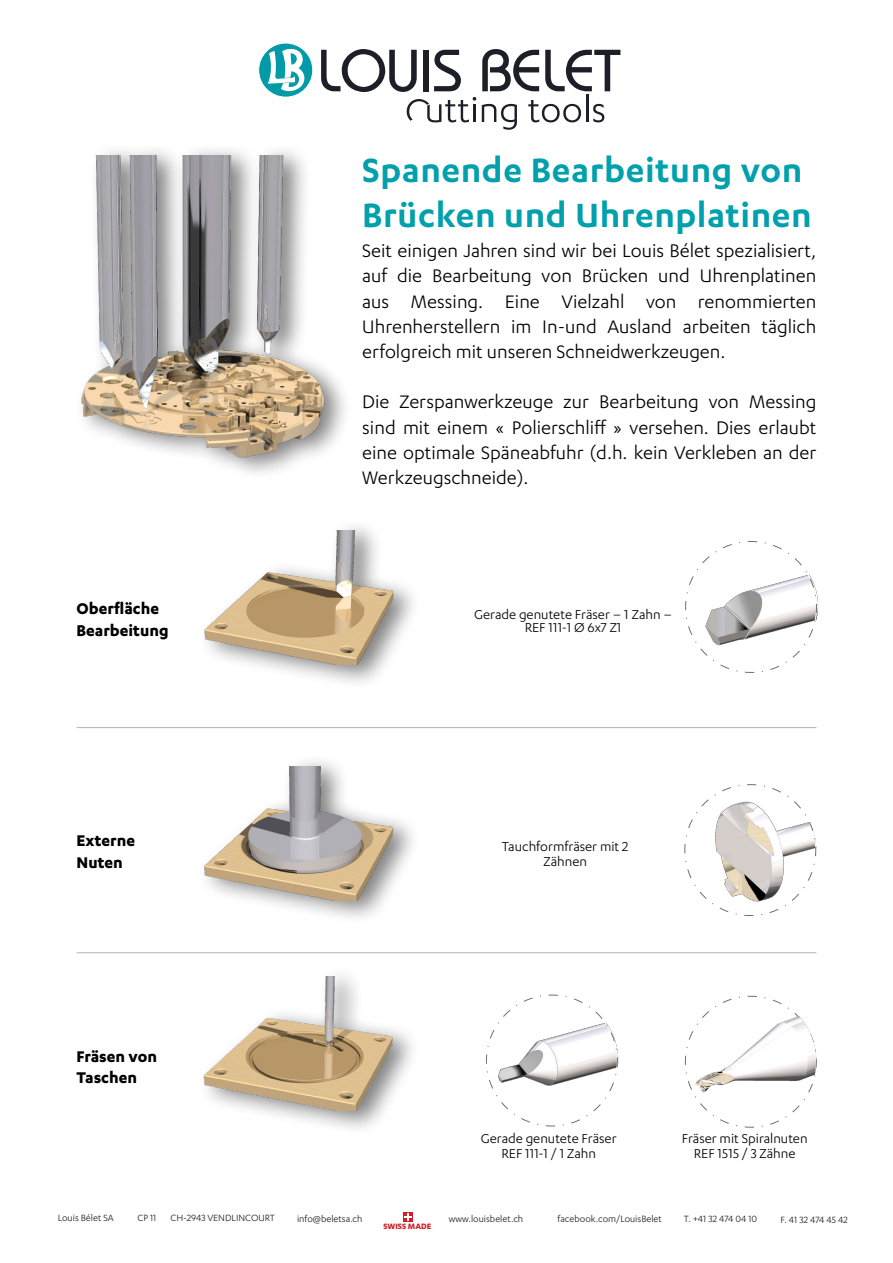
<style>
.page{position:relative;width:893px;height:1263px;background:#fff}
.page>*{position:absolute;margin:0;border:0;box-sizing:border-box;transform-origin:0 0}
.t1{font:59.25px "Bahamas";color:#1c1f27}
.t2{font:600 39px/45px "Karbon";letter-spacing:.015em;color:#00a0ac}
.t3{font:21px/25.2px "Karbon";color:#000;text-align:justify}
.t4{font:700 18px/21.6px "Karbon";color:#000}
.t5{font:15px/15px "Karbon";color:#000;text-align:center}
.t6{font:10.5px "Karbon";color:#1c1f27}
.t7{font:700 9px "Karbon";color:#cf1e25}
</style>
<div class="page">
<div style="left:259px;top:43px;width:54px;height:54px;background:#009ba7;border-radius:50%"></div>
<div style="left:258px;top:43px;width:55px;height:54px;border:1px solid #fff;border-radius:50%"></div>
<svg style="left:268px;top:47px;width:38px;height:46px"></svg>
<svg style="left:593px;top:104px;width:11px;height:18px"></svg>
<hr style="left:586px;top:94px;width:2px;height:28px;background:#1c1f27">
<svg style="left:528px;top:100px;width:53px;height:22px"></svg>
<svg style="left:482px;top:104px;width:35px;height:26px"></svg>
<svg style="left:407px;top:97px;width:69px;height:25px"></svg>
<div style="left:75px;top:143px;width:278px;height:338px;background:#000;opacity:.5"></div>
<img style="left:75px;top:155px;width:274px;height:305px">
<div style="left:198px;top:518px;width:224px;height:172px;background:#000;opacity:.5"></div>
<img style="left:202px;top:530px;width:193px;height:135px">
<svg style="left:685px;top:541px;width:133px;height:132px"></svg>
<div style="left:198px;top:754px;width:223px;height:171px;background:#000;opacity:.5"></div>
<img style="left:202px;top:766px;width:193px;height:134px">
<svg style="left:684px;top:784px;width:133px;height:132px"></svg>
<div style="left:197px;top:964px;width:224px;height:172px;background:#000;opacity:.5"></div>
<img style="left:202px;top:976px;width:193px;height:135px">
<svg style="left:486px;top:994px;width:132px;height:133px"></svg>
<svg style="left:712px;top:995px;width:75px;height:133px"></svg>
<img style="left:684px;top:1003px;width:133px;height:112px">
<div style="left:403px;top:1212px;width:10px;height:9px;background:#cf1e25"></div>
<svg style="left:404px;top:1213px;width:8px;height:7px"></svg>
<hr style="left:77px;top:727px;width:739px;height:1px;background:#afb4b8">
<hr style="left:77px;top:952px;width:739px;height:1px;background:#afb4b8">
<p class="t1" style="left:317px;top:36px;width:305px">LOUIS BELET</p>
<p class="t2" style="left:362px;top:146px;width:451px">Spanende Bearbeitung von<br>Brücken und Uhrenplatinen</p>
<p class="t3" style="left:362px;top:238px;width:456px">Seit einigen Jahren sind wir bei Louis Bélet spezialisiert, auf die Bearbeitung von Brücken und Uhrenplatinen aus Messing. Eine Vielzahl von renommierten Uhrenherstellern im In-und Ausland arbeiten täglich erfolgreich mit unseren Schneidwerkzeugen.</p>
<p class="t3" style="left:362px;top:389px;width:456px">Die Zerspanwerkzeuge zur Bearbeitung von Messing sind mit einem « Polierschliff » versehen. Dies erlaubt eine optimale Späneabfuhr (d.h. kein Verkleben an der Werkzeugschneide).</p>
<p class="t4" style="left:77px;top:597px;width:94px">Oberfläche<br>Bearbeitung</p>
<p class="t5" style="left:474px;top:606px;width:199px">Gerade genutete Fräser – 1 Zahn –</p>
<p class="t5" style="left:525px;top:620px;width:98px">REF 111-1 Ø 6x7 Z1</p>
<p class="t4" style="left:77px;top:829px;width:60px">Externe<br>Nuten</p>
<p class="t5" style="left:502px;top:838px;width:128px">Tauchformfräser mit 2<br>Zähnen</p>
<p class="t4" style="left:77px;top:1044px;width:82px">Fräsen von<br>Taschen</p>
<p class="t5" style="left:481px;top:1130px;width:137px">Gerade genutete Fräser<br>REF 111-1 / 1 Zahn</p>
<p class="t5" style="left:682px;top:1130px;width:127px">Fräser mit Spiralnuten<br>REF 1515 / 3 Zähne</p>
<p class="t6" style="left:58px;top:1212px;width:58px">Louis Bélet SA</p>
<p class="t6" style="left:138px;top:1212px;width:20px">CP 11</p>
<p class="t6" style="left:170px;top:1212px;width:106px">CH-2943 VENDLINCOURT</p>
<p class="t6" style="left:297px;top:1213px;width:67px">info@beletsa.ch</p>
<p class="t6" style="left:449px;top:1212px;width:76px">www.louisbelet.ch</p>
<p class="t6" style="left:558px;top:1212px;width:106px">facebook.com/LouisBelet</p>
<p class="t6" style="left:684px;top:1213px;width:75px">T. +41 32 474 04 10</p>
<p class="t6" style="left:780px;top:1214px;width:69px">F. 41 32 474 45 42</p>
<p class="t7" style="left:384px;top:1221px;width:49px">SWISS MADE</p>
</div>
